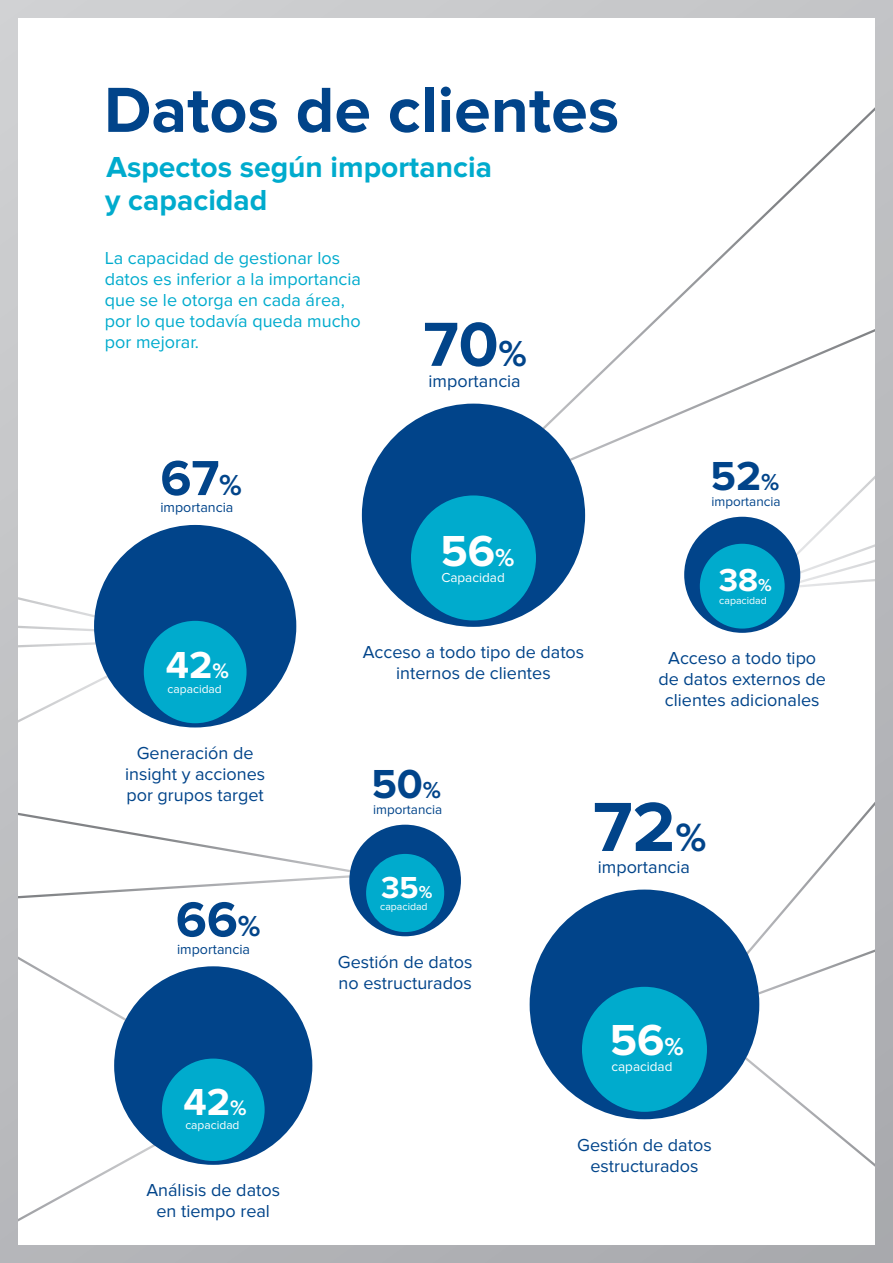
<style>
.page{position:relative;width:893px;height:1263px;background:#fff}
.page>*{position:absolute;margin:0;border:0;box-sizing:border-box;transform-origin:0 0}
.t1{font:700 72px "Proxima Nova";color:#01448a}
.t2{font:700 66px "Proxima Nova";color:#01448a}
.t3{font:700 64.5px "Proxima Nova";color:#01448a}
.t4{font:700 51px "Proxima Nova";color:#01448a}
.t5{font:700 45px "Proxima Nova";color:#fff}
.t6{font:700 42px "Proxima Nova";color:#01448a}
.t7{font:700 39px "Proxima Nova";color:#fff}
.t8{font:700 33px "Proxima Nova";color:#fff}
.t9{font:700 31.5px "Proxima Nova";color:#fff}
.t10{font:700 30px/33px "Proxima Nova";color:#00abcd}
.t11{font:18px/21px "Proxima Nova";color:#01448a;text-align:center}
.t12{font:18px/21px "Proxima Nova";color:#00abcd}
.t13{font:14.25px "Proxima Nova";color:#01448a}
.t14{font:13.5px "Proxima Nova";color:#01448a}
.t15{font:13.5px "Proxima Nova";color:#fff}
.t16{font:12px "Proxima Nova";color:#fff}
.t17{font:10.5px "Proxima Nova";color:#fff}
.s1{font-size:30px}
.s2{font-size:37.5px}
.s3{font-size:25.5px}
.s4{font-size:24px}
.s5{font-size:18px}
.s6{font-size:21.75px}
.s7{font-size:40.95px}
</style>
<div class="page">
<svg style="left:691px;top:803px;width:183px;height:363px"></svg>
<svg style="left:19px;top:813px;width:362px;height:86px"></svg>
<svg style="left:472px;top:108px;width:402px;height:389px"></svg>
<svg style="left:19px;top:592px;width:180px;height:136px"></svg>
<svg style="left:748px;top:495px;width:126px;height:104px"></svg>
<svg style="left:19px;top:957px;width:237px;height:264px"></svg>
<svg style="left:741px;top:942px;width:133px;height:76px"></svg>
<svg style="left:491px;top:321px;width:383px;height:174px"></svg>
<div style="left:530px;top:889px;width:229px;height:230px;background:#01448a;border-radius:50%"></div>
<div style="left:582px;top:987px;width:125px;height:125px;background:#00abcd;border-radius:50%"></div>
<div style="left:349px;top:825px;width:112px;height:111px;background:#01448a;border-radius:50%"></div>
<div style="left:366px;top:854px;width:78px;height:78px;background:#00abcd;border-radius:50%"></div>
<div style="left:94px;top:525px;width:202px;height:202px;background:#01448a;border-radius:50%"></div>
<div style="left:144px;top:621px;width:103px;height:102px;background:#00abcd;border-radius:50%"></div>
<div style="left:114px;top:966px;width:198px;height:199px;background:#01448a;border-radius:50%"></div>
<div style="left:162px;top:1058px;width:103px;height:103px;background:#00abcd;border-radius:50%"></div>
<div style="left:684px;top:517px;width:116px;height:116px;background:#01448a;border-radius:50%"></div>
<div style="left:700px;top:544px;width:85px;height:85px;background:#00abcd;border-radius:50%"></div>
<div style="left:362px;top:404px;width:223px;height:223px;background:#01448a;border-radius:50%"></div>
<div style="left:411px;top:495px;width:125px;height:125px;background:#00abcd;border-radius:50%"></div>
<div style="left:0;top:0;width:893px;height:1263px;border:18px solid #fff"></div>
<p class="t2" style="left:104px;top:72px;width:517px">Datos de clientes</p>
<p class="t10" style="left:105px;top:151px;width:388px">Aspectos según importancia y capacidad</p>
<p class="t12" style="left:105px;top:248px;width:258px">La capacidad de gestionar los datos es inferior a la importancia que se le otorga en cada área, por lo que todavía queda mucho por mejorar.</p>
<p class="t4" style="left:160px;top:449px;width:83px">67<span class="s1">%</span></p>
<p class="t13" style="left:160px;top:499px;width:75px">importancia</p>
<p class="t3" style="left:423px;top:307px;width:105px">70<span class="s2">%</span></p>
<p class="t11" style="left:428px;top:371px;width:94px">importancia</p>
<p class="t5" style="left:440px;top:525px;width:76px">56<span class="s3">%</span></p>
<p class="t15" style="left:441px;top:569px;width:65px">Capacidad</p>
<p class="t6" style="left:711px;top:452px;width:70px">52<span class="s4">%</span></p>
<p class="t14" style="left:711px;top:494px;width:71px">importancia</p>
<p class="t8" style="left:719px;top:561px;width:54px">38<span class="s5">%</span></p>
<p class="t17" style="left:719px;top:594px;width:49px">capacidad</p>
<p class="t7" style="left:166px;top:643px;width:65px">42<span class="s6">%</span></p>
<p class="t16" style="left:168px;top:682px;width:56px">capacidad</p>
<p class="t11" style="left:125px;top:742px;width:142px">Generación de insight y acciones por grupos target</p>
<p class="t4" style="left:176px;top:890px;width:86px">66<span class="s1">%</span></p>
<p class="t13" style="left:177px;top:941px;width:75px">importancia</p>
<p class="t7" style="left:184px;top:1079px;width:65px">42<span class="s6">%</span></p>
<p class="t16" style="left:185px;top:1118px;width:56px">capacidad</p>
<p class="t11" style="left:146px;top:1180px;width:135px">Análisis de datos en tiempo real</p>
<p class="t11" style="left:363px;top:642px;width:223px">Acceso a todo tipo de datos internos de clientes</p>
<p class="t11" style="left:658px;top:648px;width:169px">Acceso a todo tipo de datos externos de clientes adicionales</p>
<p class="t6" style="left:371px;top:760px;width:71px">50<span class="s4">%</span></p>
<p class="t14" style="left:373px;top:802px;width:71px">importancia</p>
<p class="t9" style="left:381px;top:869px;width:53px">35<span class="s5">%</span></p>
<p class="t17" style="left:380px;top:901px;width:49px">capacidad</p>
<p class="t11" style="left:338px;top:951px;width:136px;text-align:left">Gestión de datos no estructurados</p>
<p class="t1" style="left:593px;top:785px;width:115px">72<span class="s7">%</span></p>
<p class="t11" style="left:598px;top:856px;width:94px">importancia</p>
<p class="t5" style="left:610px;top:1014px;width:76px">56<span class="s3">%</span></p>
<p class="t15" style="left:611px;top:1059px;width:62px">capacidad</p>
<p class="t11" style="left:577px;top:1134px;width:136px">Gestión de datos estructurados</p>
</div>
